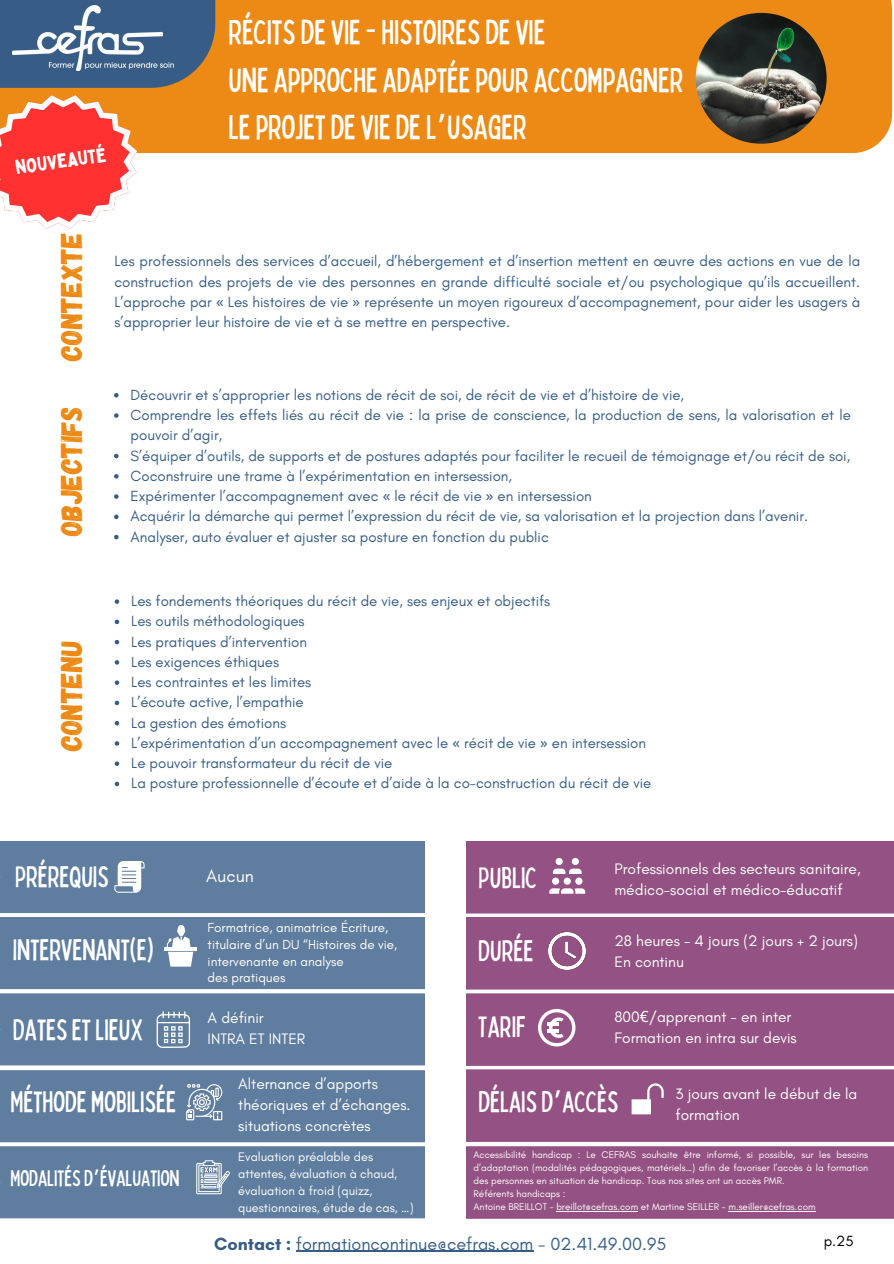
<style>
.page{position:relative;width:894px;height:1264px;background:#fff}
.page>*{position:absolute;margin:0;border:0;box-sizing:border-box;transform-origin:0 0}
.t1{font:condensed 34.5px/47.2px "Bobby Jones";color:#fff}
.t2{font:30px "Gagalin";letter-spacing:-.01em;color:#ed8a16}
.t3{font:condensed 29.7px "Bobby Jones";color:#fff}
.t4{font:condensed 22.65px "Bobby Jones";color:#fff}
.t5{font:19.5px "Bobby Jones";color:#fff}
.t6{font:18px "Glacial Indifference";color:#375d86}
.t7{font:17.85px "Glacial Indifference";color:#fff}
.t8{font:15.45px/21.1px "Glacial Indifference";color:#fff}
.t9{font:15px/20.2px "Glacial Indifference";color:#375d86;text-align:justify}
.t10{font:15px "Glacial Indifference";color:#000}
.t11{font:13.35px/16.6px "Glacial Indifference";color:#fff}
.t12{font:12.6px/17px "Glacial Indifference";color:#fff}
.t13{font:9.9px/13px "Glacial Indifference";color:#fff;text-align:justify}
.s1{font-family:"Noto Sans Gurmukhi";font-stretch:normal}
.s2{font-family:"Noto Sans"}
.s3{font-weight:700}
</style>
<div class="page">
<div style="left:0;top:0;width:891px;height:153px;background:#ed8a16"></div>
<div style="left:0;top:0;width:215px;height:88px;background:#375d86"></div>
<img style="left:12px;top:5px;width:161px;height:66px">
<svg style="left:0;top:841px;width:893px;height:377px;background:#816f97"></svg>
<div style="left:631px;top:1099px;width:19px;height:15px;background:#fff"></div>
<div style="left:424px;top:838px;width:41px;height:425px;background:#fff"></div>
<hr style="left:296px;top:1250px;width:237px;height:1px;background:#375d86">
<hr style="left:556px;top:1210px;width:82px;height:1px;background:#fff">
<hr style="left:728px;top:1210px;width:87px;height:1px;background:#fff">
<svg style="left:114px;top:393px;width:4px;height:4px"></svg>
<svg style="left:114px;top:413px;width:4px;height:5px"></svg>
<svg style="left:114px;top:454px;width:4px;height:4px"></svg>
<svg style="left:114px;top:474px;width:4px;height:4px"></svg>
<svg style="left:114px;top:494px;width:4px;height:5px"></svg>
<svg style="left:114px;top:514px;width:4px;height:5px"></svg>
<svg style="left:114px;top:535px;width:4px;height:4px"></svg>
<svg style="left:115px;top:599px;width:4px;height:5px"></svg>
<svg style="left:115px;top:619px;width:4px;height:5px"></svg>
<svg style="left:115px;top:640px;width:4px;height:4px"></svg>
<svg style="left:115px;top:660px;width:4px;height:4px"></svg>
<svg style="left:115px;top:680px;width:4px;height:5px"></svg>
<svg style="left:115px;top:700px;width:4px;height:5px"></svg>
<svg style="left:115px;top:721px;width:4px;height:4px"></svg>
<svg style="left:115px;top:741px;width:4px;height:4px"></svg>
<svg style="left:115px;top:761px;width:4px;height:5px"></svg>
<svg style="left:115px;top:781px;width:4px;height:5px"></svg>
<svg style="left:0;top:95px;width:137px;height:134px"></svg>
<img style="left:695px;top:13px;width:131px;height:131px;border-radius:50%">
<h5 class="t5" style="left:14px;top:155px;width:93px;rotate:-8deg">nouveauté</h5>
<p class="t1" style="left:228px;top:7px;width:456px">RÉCITSDEVIE-HISTOIRESDEVIE<br>UNE APPROCHE ADAPTÉEPOUR ACCOMPAGNER<br>LEPROJETDEVIEDEL<span class="s1">’</span>USAGER</p>
<p class="t2" style="left:52px;top:361px;width:130px;rotate:-90deg">Contexte</p>
<p class="t2" style="left:52px;top:536px;width:131px;rotate:-90deg">Objectifs</p>
<p class="t2" style="left:52px;top:751px;width:113px;rotate:-90deg">Contenu</p>
<h2 class="t9" style="left:114px;top:251px;width:747px">Les professionnels des services d’accueil, d’hébergement et d’insertion mettent en œuvre des actions en vue de la construction des projets de vie des personnes en grande difficulté sociale et/ou psychologique qu’ils accueillent.<br>L’approche par <span class="s2">«</span> Les histoires de vie <span class="s2">»</span> représente un moyen rigoureux d’accompagnement, pour aider les usagers à s’approprier leur histoire de vie et à se mettre en perspective.</h2>
<p class="t9" style="left:130px;top:384px;width:555px">Découvrir et s’approprier les notions de récit de soi, de récit de vie et d’histoire de vie,</p>
<h4 class="t9" style="left:130px;top:404px;width:721px">Comprendre les effets liés au récit de vie : la prise de conscience, la production de sens, la valorisation et le pouvoir d’agir,</h4>
<h2 class="t9" style="left:130px;top:445px;width:721px">S’équiper d’outils, de supports et de postures adaptés pour faciliter le recueil de témoignage et/ou récit de soi,</h2>
<p class="t9" style="left:130px;top:465px;width:383px">Coconstruire une trame à l’expérimentation en intersession,</p>
<h5 class="t9" style="left:130px;top:485px;width:462px">Expérimenter l’accompagnement avec <span class="s2">«</span> le récit de vie <span class="s2">»</span> en intersession</h5>
<h2 class="t9" style="left:130px;top:506px;width:678px">Acquérir la démarche qui permet l’expression du récit de vie, sa valorisation et la projection dans l’avenir.</h2>
<p class="t9" style="left:130px;top:526px;width:419px">Analyser, auto évaluer et ajuster sa posture en fonction du public</p>
<h6 class="t9" style="left:131px;top:590px;width:420px">Les fondements théoriques du récit de vie, ses enjeux et objectifs</h6>
<h2 class="t9" style="left:131px;top:611px;width:175px">Les outils méthodologiques</h2>
<p class="t9" style="left:131px;top:631px;width:177px">Les pratiques d’intervention</p>
<h5 class="t9" style="left:131px;top:651px;width:149px">Les exigences éthiques</h5>
<h2 class="t9" style="left:131px;top:671px;width:181px">Les contraintes et les limites</h2>
<p class="t9" style="left:131px;top:692px;width:174px">L’écoute active, l’empathie</p>
<h5 class="t9" style="left:131px;top:712px;width:156px">La gestion des émotions</h5>
<h2 class="t9" style="left:131px;top:732px;width:516px">L’expérimentation d’un accompagnement avec le <span class="s2">«</span> récit de vie <span class="s2">»</span> en intersession</h2>
<p class="t9" style="left:131px;top:752px;width:262px">Le pouvoir transformateur du récit de vie</p>
<h5 class="t9" style="left:131px;top:773px;width:521px">La posture professionnelle d’écoute et d’aide à la co-construction du récit de vie</h5>
<p class="t3" style="left:15px;top:857px;width:95px">PRÉREQUIS</p>
<h1 class="t8" style="left:614px;top:857px;width:247px">Professionnels des secteurs sanitaire, médico-social et médico-éducatif</h1>
<p class="t8" style="left:614px;top:930px;width:245px">28 heures - 4 jours (2 jours + 2 jours)<br>En continu</p>
<h5 class="t3" style="left:478px;top:858px;width:60px">PUBLIC</h5>
<p class="t7" style="left:206px;top:865px;width:49px">Aucun</p>
<h2 class="t11" style="left:207px;top:919px;width:191px">Formatrice, animatrice Écriture, titulaire d’un DU “Histoires de vie, intervenante en analyse<br>des pratiques</h2>
<h2 class="t3" style="left:478px;top:931px;width:57px">DURÉE</h2>
<h2 class="t3" style="left:13px;top:930px;width:142px">INTERVENANT(E)</h2>
<p class="t3" style="left:13px;top:1010px;width:132px">DATESETLIEUX</p>
<h2 class="t8" style="left:207px;top:1007px;width:99px">A définir<br>INTRA ET INTER</h2>
<p class="t3" style="left:478px;top:1007px;width:49px">TARIF</p>
<h4 class="t8" style="left:614px;top:1005px;width:184px">800<span class="s2">€</span>/apprenant - en inter<br>Formation en intra sur devis</h4>
<p class="t8" style="left:238px;top:1072px;width:174px">Alternance d’apports théoriques et d’échanges. situations concrètes</p>
<p class="t12" style="left:238px;top:1148px;width:177px">Evaluation préalable des attentes, évaluation à chaud, évaluation à froid (quizz, questionnaires, étude de cas, …)</p>
<p class="t3" style="left:11px;top:1082px;width:167px">MÉTHODE MOBILISÉE</p>
<p class="t3" style="left:478px;top:1082px;width:141px">DÉLAISD<span class="s1">’</span>ACCÈS</p>
<p class="t8" style="left:675px;top:1083px;width:183px">3 jours avant le début de la formation</p>
<p class="t13" style="left:473px;top:1147px;width:396px">Accessibilité handicap : Le CEFRAS souhaite être informé, si possible, sur les besoins d’adaptation (modalités pédagogiques, matériels…) afin de favoriser l’accès à la formation des personnes en situation de handicap. Tous nos sites ont un accès PMR.</p>
<p class="t13" style="left:473px;top:1186px;width:93px">Référents handicaps :</p>
<p class="t13" style="left:473px;top:1199px;width:343px">Antoine BREILLOT - breillot@cefras.com et Martine SEILLER - m.seiller@cefras.com</p>
<p class="t4" style="left:11px;top:1163px;width:170px">MODALITÉSD<span class="s1">’</span>ÉVALUATION</p>
<p class="t6" style="left:214px;top:1232px;width:453px"><span class="s3">Contact :</span> formationcontinue@cefras.com - 02.41.49.00.95</p>
<p class="t10" style="left:823px;top:1231px;width:32px">p.25</p>
</div>
